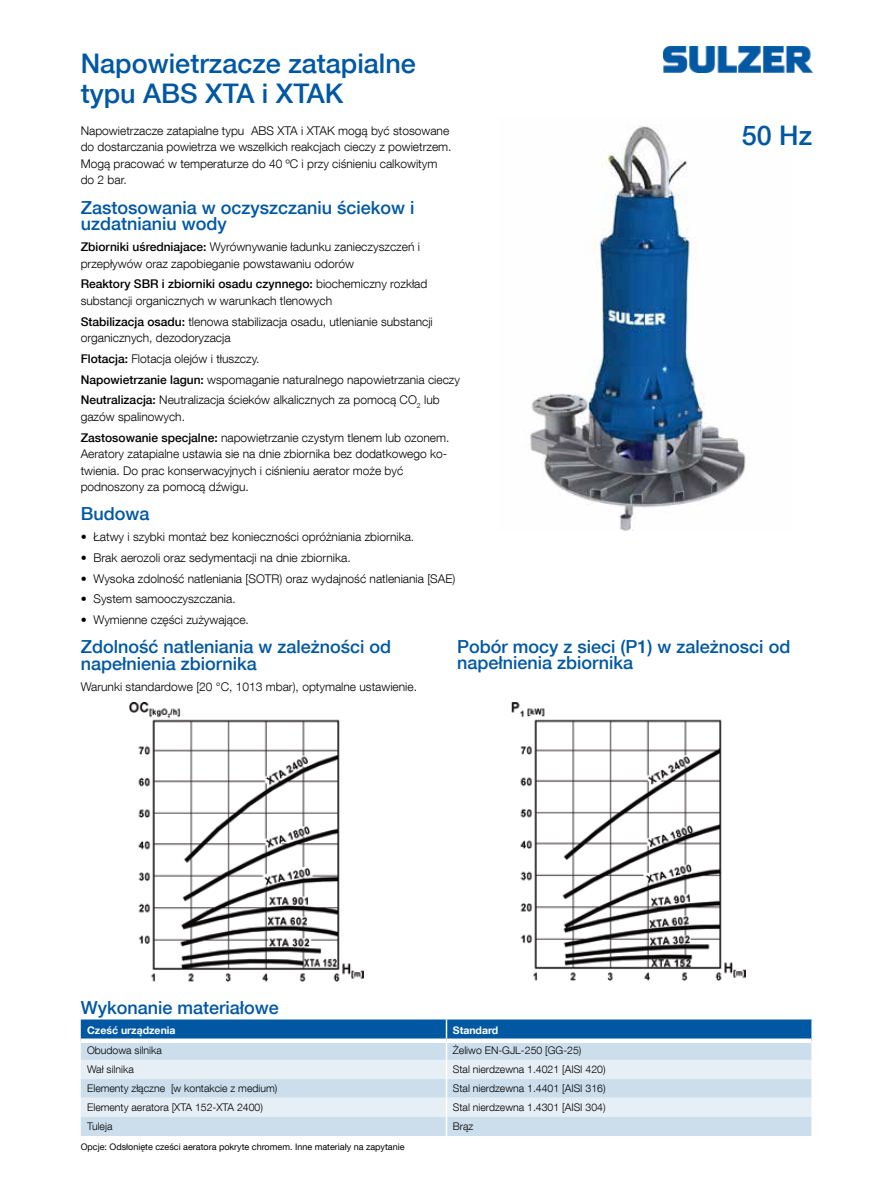
<style>
.page{position:relative;width:893px;height:1191px;background:#fff}
.page>*{position:absolute;margin:0;border:0;box-sizing:border-box;transform-origin:0 0}
.t1{font:500 27px/30px "Helvetica Neue LT Com";color:#0058a2}
.t2{font:500 18px/16.5px "Helvetica Neue LT Com";color:#0058a2}
.t3{font:300 12px/16.5px "Helvetica Neue LT Com";color:#000}
.t4{font:300 10.5px "Helvetica Neue LT Com";color:#000}
.t5{font:700 10.5px "Helvetica Neue LT Com";color:#fff}
.t6{font:9px "Helvetica Neue LT Com";color:#000}
.s1{font-weight:500}
</style>
<div class="page">
<img style="left:663px;top:46px;width:149px;height:26px">
<img style="left:530px;top:126px;width:216px;height:405px">
<svg style="left:81px;top:1019px;width:732px;height:117px;background:#b5cee4"></svg>
<hr style="left:811px;top:1116px;width:2px;height:20px;background:#fff">
<img style="left:129px;top:702px;width:235px;height:280px">
<img style="left:511px;top:702px;width:235px;height:279px">
<h1 class="t1" style="left:81px;top:48px;width:337px">Napowietrzacze zatapialne typu ABS XTA i XTAK</h1>
<p class="t3" style="left:81px;top:122px;width:372px">Napowietrzacze zatapialne typu ABS XTA i XTAK mogą być stosowane do dostarczania powietrza we wszelkich reakcjach cieczy z powietrzem.<br>Mogą pracować w temperaturze do 40 ºC i przy ciśnieniu calkowitym do 2 bar.</p>
<h2 class="t2" style="left:81px;top:199px;width:335px">Zastosowania w oczyszczaniu ściekow i uzdatnianiu wody</h2>
<p class="t3" style="left:81px;top:238px;width:341px"><span class="s1">Zbiorniki uśredniajace:</span> Wyrównywanie ładunku zanieczyszczeń i przepływów oraz zapobieganie powstawaniu odorów</p>
<p class="t3" style="left:81px;top:275px;width:348px"><span class="s1">Reaktory SBR i zbiorniki osadu czynnego:</span> biochemiczny rozkład substancji organicznych w warunkach tlenowych</p>
<p class="t3" style="left:81px;top:313px;width:354px"><span class="s1">Stabilizacja osadu:</span> tlenowa stabilizacja osadu, utlenianie substancji organicznych, dezodoryzacja</p>
<p class="t3" style="left:81px;top:348px;width:381px;line-height:20.7px"><span class="s1">Flotacja:</span> Flotacja olejów i tłuszczy.<br><span class="s1">Napowietrzanie lagun:</span> wspomaganie naturalnego napowietrzania cieczy<br><span class="s1">Neutralizacja:</span> Neutralizacja ścieków alkalicznych za pomocą CO<sub>2</sub> lub</p>
<p class="t3" style="left:81px;top:406px;width:370px;line-height:20.7px">gazów spalinowych.<br><span class="s1">Zastosowanie specjalne:</span> napowietrzanie czystym tlenem lub ozonem.</p>
<p class="t3" style="left:81px;top:445px;width:368px">Aeratory zatapialne ustawia sie na dnie zbiornika bez dodatkowego ko&shy;twienia. Do prac konserwacyjnych i ciśnieniu aerator może być podnoszony za pomocą dźwigu.</p>
<h2 class="t2" style="left:81px;top:505px;width:70px">Budowa</h2>
<p class="t3" style="left:81px;top:528px;width:335px">• Łatwy i szybki montaż bez konieczności opróżniania zbiornika.</p>
<p class="t3" style="left:81px;top:549px;width:271px">• Brak aerozoli oraz sedymentacji na dnie zbiornika.</p>
<p class="t3" style="left:81px;top:570px;width:376px">• Wysoka zdolność natleniania [SOTR) oraz wydajność natleniania [SAE)</p>
<p class="t3" style="left:81px;top:590px;width:157px">• System samooczyszczania.</p>
<p class="t3" style="left:81px;top:611px;width:170px">• Wymienne części zużywające.</p>
<h2 class="t2" style="left:81px;top:638px;width:312px">Zdolność natleniania w zależności od napełnienia zbiornika</h2>
<p class="t3" style="left:81px;top:678px;width:338px">Warunki standardowe [20 °C, 1013 mbar), optymalne ustawienie.</p>
<h1 class="t1" style="left:742px;top:120px;width:72px">50 Hz</h1>
<h2 class="t2" style="left:457px;top:638px;width:335px">Pobór mocy z sieci (P1) w zależnosci od napełnienia zbiornika</h2>
<h2 class="t2" style="left:81px;top:998px;width:200px">Wykonanie materiałowe</h2>
<p class="t5" style="left:87px;top:1023px;width:90px">Cześć urządzenia</p>
<p class="t5" style="left:453px;top:1023px;width:47px">Standard</p>
<p class="t4" style="left:87px;top:1044px;width:76px">Obudowa silnika</p>
<p class="t4" style="left:453px;top:1044px;width:130px">Żeliwo EN-GJL-250 [GG-25)</p>
<p class="t4" style="left:87px;top:1063px;width:48px">Wał silnika</p>
<p class="t4" style="left:453px;top:1063px;width:154px">Stal nierdzewna 1.4021 [AISI 420)</p>
<p class="t4" style="left:87px;top:1082px;width:192px">Elementy złączne [w kontakcie z medium)</p>
<p class="t4" style="left:453px;top:1082px;width:154px">Stal nierdzewna 1.4401 [AISI 316)</p>
<p class="t4" style="left:87px;top:1101px;width:177px">Elementy aeratora [XTA 152-XTA 2400)</p>
<p class="t4" style="left:453px;top:1101px;width:154px">Stal nierdzewna 1.4301 [AISI 304)</p>
<p class="t4" style="left:87px;top:1120px;width:27px">Tuleja</p>
<p class="t4" style="left:453px;top:1120px;width:22px">Brąz</p>
<p class="t6" style="left:81px;top:1140px;width:325px">Opcje: Odsłonięte cześci aeratora pokryte chromem. Inne materiały na zapytanie</p>
</div>
